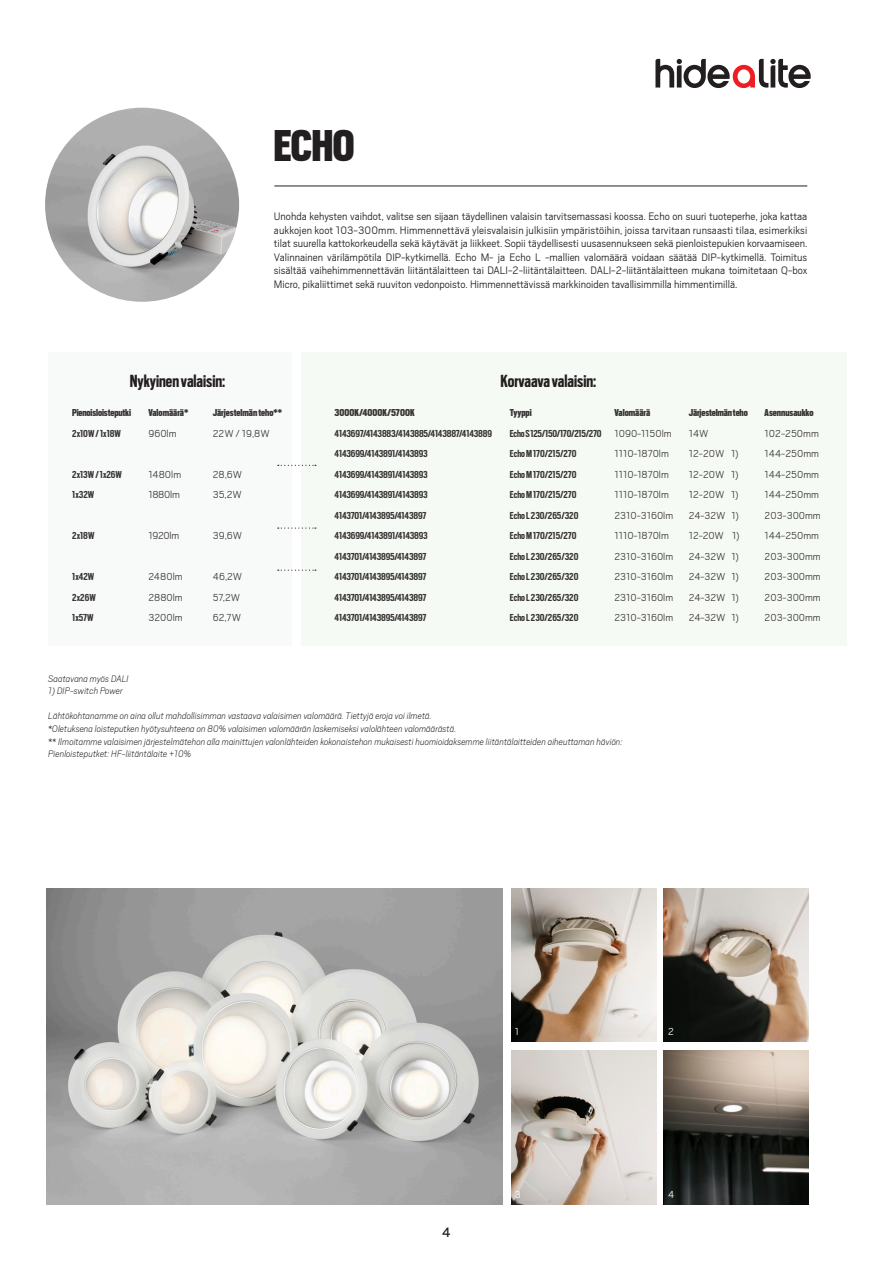
<style>
.page{position:relative;width:893px;height:1263px;background:#fff}
.page>*{position:absolute;margin:0;border:0;box-sizing:border-box;transform-origin:0 0}
.t1{font:900 49.5px "Scout Cond";color:#231f20}
.t2{font:700 19.5px "Scout Cond";color:#231f20}
.t3{font:15px "Scout";color:#231f20}
.USP-bullets{font:300 12px/13.5px "Scout";color:#231f20;text-align:justify}
.t4{font:700 11.25px "Scout Cond";letter-spacing:-.015em;color:#231f20}
.t5{font:300 11.25px "Scout";color:#231f20}
.t6{font:900 11.25px "Scout Cond";color:#231f20}
.t7{font:300 11.25px "Scout";color:#fff}
.t8{font:italic 200 10.5px/12.6px "Scout";color:#231f20}
.s1{font-family:"Scout";font-weight:300}
</style>
<div class="page">
<div style="left:48px;top:352px;width:244px;height:294px;background:#f2f3f4"></div>
<div style="left:301px;top:352px;width:545px;height:294px;background:#f3f9f2"></div>
<svg style="left:278px;top:465px;width:38px;height:1px"></svg>
<svg style="left:278px;top:527px;width:38px;height:2px"></svg>
<svg style="left:278px;top:570px;width:38px;height:1px"></svg>
<hr style="left:274px;top:186px;width:533px;height:1px;background:#231f20">
<img style="left:45px;top:108px;width:194px;height:194px;border-radius:97px">
<svg style="left:655px;top:59px;width:156px;height:29px"></svg>
<img style="left:511px;top:889px;width:145px;height:153px">
<img style="left:664px;top:889px;width:145px;height:153px">
<img style="left:511px;top:1051px;width:145px;height:153px">
<img style="left:664px;top:1051px;width:145px;height:153px">
<img style="left:46px;top:889px;width:457px;height:315px">
<p class="t1" style="left:274px;top:114px;width:82px">ECHO</p>
<p class="t2" style="left:130px;top:368px;width:97px">Nykyinen valaisin:</p>
<p class="USP-bullets" style="left:274px;top:209px;width:535px">Unohda kehysten vaihdot, valitse sen sijaan täydellinen valaisin tarvitsemassasi koossa. Echo on suuri tuoteperhe, joka kattaa aukkojen koot 103-300mm. Himmennettävä yleisvalaisin julkisiin ympäristöihin, joissa tarvitaan runsaasti tilaa, esimerkiksi tilat suurella kattokorkeudella sekä käytävät ja liikkeet. Sopii täydellisesti uusasennukseen sekä pienloistepukien korvaamiseen.<br>Valinnainen värilämpötila DIP-kytkimellä. Echo M- ja Echo L -mallien valomäärä voidaan säätää DIP-kytkimellä. Toimitus sisältää vaihehimmennettävän liitäntälaitteen tai DALI-2-liitäntälaitteen. DALI-2-liitäntälaitteen mukana toimitetaan Q-box Micro, pikaliittimet sekä ruuviton vedonpoisto. Himmennettävissä markkinoiden tavallisimmilla himmentimillä.</p>
<p class="t2" style="left:501px;top:368px;width:97px">Korvaava valaisin:</p>
<p class="t6" style="left:72px;top:406px;width:60px">Pienoisloisteputki</p>
<p class="t6" style="left:148px;top:406px;width:41px">Valomäärä*</p>
<p class="t6" style="left:213px;top:406px;width:71px">Järjestelmän teho**</p>
<p class="t6" style="left:335px;top:406px;width:81px">3000K/4000K/5700K</p>
<p class="t6" style="left:510px;top:406px;width:23px">Tyyppi</p>
<p class="t6" style="left:614px;top:406px;width:37px">Valomäärä</p>
<p class="t6" style="left:689px;top:406px;width:60px">Järjestelmän teho</p>
<p class="t6" style="left:765px;top:406px;width:50px">Asennusaukko</p>
<p class="t4" style="left:72px;top:426px;width:50px">2x10W / 1x18W</p>
<p class="t5" style="left:148px;top:426px;width:30px">960lm</p>
<p class="t5" style="left:213px;top:426px;width:59px">22W / 19,8W</p>
<p class="t4" style="left:335px;top:426px;width:159px">4143697/4143883/4143885/4143887/4143889</p>
<p class="t4" style="left:510px;top:426px;width:163px">Echo S 125/150/170/215/270 <span class="s1">1090-1150lm</span></p>
<p class="t5" style="left:689px;top:426px;width:21px">14W</p>
<p class="t5" style="left:765px;top:426px;width:56px">102-250mm</p>
<p class="t4" style="left:335px;top:447px;width:95px">4143699/4143891/4143893</p>
<p class="t4" style="left:510px;top:447px;width:68px">Echo M 170/215/270</p>
<p class="t5" style="left:614px;top:447px;width:56px">1110-1870lm</p>
<p class="t5" style="left:689px;top:447px;width:51px">12-20W 1)</p>
<p class="t5" style="left:765px;top:447px;width:56px">144-250mm</p>
<p class="t4" style="left:72px;top:467px;width:51px">2x13W / 1x26W</p>
<p class="t5" style="left:148px;top:467px;width:34px">1480lm</p>
<p class="t5" style="left:213px;top:467px;width:31px">28,6W</p>
<p class="t4" style="left:335px;top:467px;width:95px">4143699/4143891/4143893</p>
<p class="t4" style="left:510px;top:467px;width:68px">Echo M 170/215/270</p>
<p class="t5" style="left:614px;top:467px;width:56px">1110-1870lm</p>
<p class="t5" style="left:689px;top:467px;width:51px">12-20W 1)</p>
<p class="t5" style="left:765px;top:467px;width:56px">144-250mm</p>
<p class="t4" style="left:72px;top:488px;width:24px">1x32W</p>
<p class="t5" style="left:148px;top:488px;width:33px">1880lm</p>
<p class="t5" style="left:213px;top:488px;width:31px">35,2W</p>
<p class="t4" style="left:335px;top:488px;width:95px">4143699/4143891/4143893</p>
<p class="t4" style="left:510px;top:488px;width:68px">Echo M 170/215/270</p>
<p class="t5" style="left:614px;top:488px;width:56px">1110-1870lm</p>
<p class="t5" style="left:689px;top:488px;width:51px">12-20W 1)</p>
<p class="t5" style="left:765px;top:488px;width:56px">144-250mm</p>
<p class="t4" style="left:335px;top:508px;width:93px">4143701/4143895/4143897</p>
<p class="t4" style="left:510px;top:508px;width:70px">Echo L 230/265/320</p>
<p class="t5" style="left:614px;top:508px;width:60px">2310-3160lm</p>
<p class="t5" style="left:689px;top:508px;width:52px">24-32W 1)</p>
<p class="t5" style="left:765px;top:508px;width:58px">203-300mm</p>
<p class="t4" style="left:72px;top:529px;width:24px">2x18W</p>
<p class="t5" style="left:148px;top:529px;width:32px">1920lm</p>
<p class="t5" style="left:213px;top:529px;width:31px">39,6W</p>
<p class="t4" style="left:335px;top:529px;width:95px">4143699/4143891/4143893</p>
<p class="t4" style="left:510px;top:529px;width:68px">Echo M 170/215/270</p>
<p class="t5" style="left:614px;top:529px;width:56px">1110-1870lm</p>
<p class="t5" style="left:689px;top:529px;width:52px">12-20W 1)</p>
<p class="t5" style="left:765px;top:529px;width:56px">144-250mm</p>
<p class="t4" style="left:335px;top:549px;width:93px">4143701/4143895/4143897</p>
<p class="t4" style="left:510px;top:549px;width:70px">Echo L 230/265/320</p>
<p class="t5" style="left:614px;top:549px;width:60px">2310-3160lm</p>
<p class="t5" style="left:689px;top:549px;width:52px">24-32W 1)</p>
<p class="t5" style="left:765px;top:549px;width:58px">203-300mm</p>
<p class="t4" style="left:72px;top:570px;width:24px">1x42W</p>
<p class="t5" style="left:148px;top:570px;width:36px">2480lm</p>
<p class="t5" style="left:213px;top:570px;width:31px">46,2W</p>
<p class="t4" style="left:335px;top:570px;width:93px">4143701/4143895/4143897</p>
<p class="t4" style="left:510px;top:570px;width:70px">Echo L 230/265/320</p>
<p class="t5" style="left:614px;top:570px;width:60px">2310-3160lm</p>
<p class="t5" style="left:689px;top:570px;width:52px">24-32W 1)</p>
<p class="t5" style="left:765px;top:570px;width:58px">203-300mm</p>
<p class="t4" style="left:72px;top:590px;width:25px">2x26W</p>
<p class="t5" style="left:148px;top:590px;width:36px">2880lm</p>
<p class="t5" style="left:213px;top:590px;width:29px">57,2W</p>
<p class="t4" style="left:335px;top:590px;width:93px">4143701/4143895/4143897</p>
<p class="t4" style="left:510px;top:590px;width:70px">Echo L 230/265/320</p>
<p class="t5" style="left:614px;top:590px;width:60px">2310-3160lm</p>
<p class="t5" style="left:689px;top:590px;width:52px">24-32W 1)</p>
<p class="t5" style="left:765px;top:590px;width:58px">203-300mm</p>
<p class="t4" style="left:72px;top:611px;width:23px">1x57W</p>
<p class="t5" style="left:148px;top:611px;width:36px">3200lm</p>
<p class="t5" style="left:213px;top:611px;width:30px">62,7W</p>
<p class="t4" style="left:335px;top:611px;width:93px">4143701/4143895/4143897</p>
<p class="t4" style="left:510px;top:611px;width:70px">Echo L 230/265/320</p>
<p class="t5" style="left:614px;top:611px;width:60px">2310-3160lm</p>
<p class="t5" style="left:689px;top:611px;width:52px">24-32W 1)</p>
<p class="t5" style="left:765px;top:611px;width:58px">203-300mm</p>
<p class="t8" style="left:48px;top:671px;width:82px">Saatavana myös DALI</p>
<p class="t8" style="left:48px;top:684px;width:76px">1) DIP-switch Power</p>
<p class="t8" style="left:48px;top:709px;width:385px">Lähtökohtanamme on aina ollut mahdollisimman vastaava valaisimen valomäärä. Tiettyjä eroja voi ilmetä.</p>
<p class="t8" style="left:48px;top:722px;width:576px">*Oletuksena loisteputken hyötysuhteena on 80% valaisimen valomäärän laskemiseksi valolähteen valomäärästä.<br>** Ilmoitamme valaisimen järjestelmätehon alla mainittujen valonlähteiden kokonaistehon mukaisesti huomioidaksemme liitäntälaitteiden aiheuttaman häviön:<br>Pienloisteputket: HF-liitäntälaite +10%</p>
<p class="t3" style="left:442px;top:1222px;width:10px">4</p>
<p class="t7" style="left:515px;top:1024px;width:6px">1</p>
<p class="t7" style="left:515px;top:1187px;width:7px">3</p>
<p class="t7" style="left:668px;top:1024px;width:7px">2</p>
<p class="t7" style="left:668px;top:1187px;width:8px">4</p>
</div>
